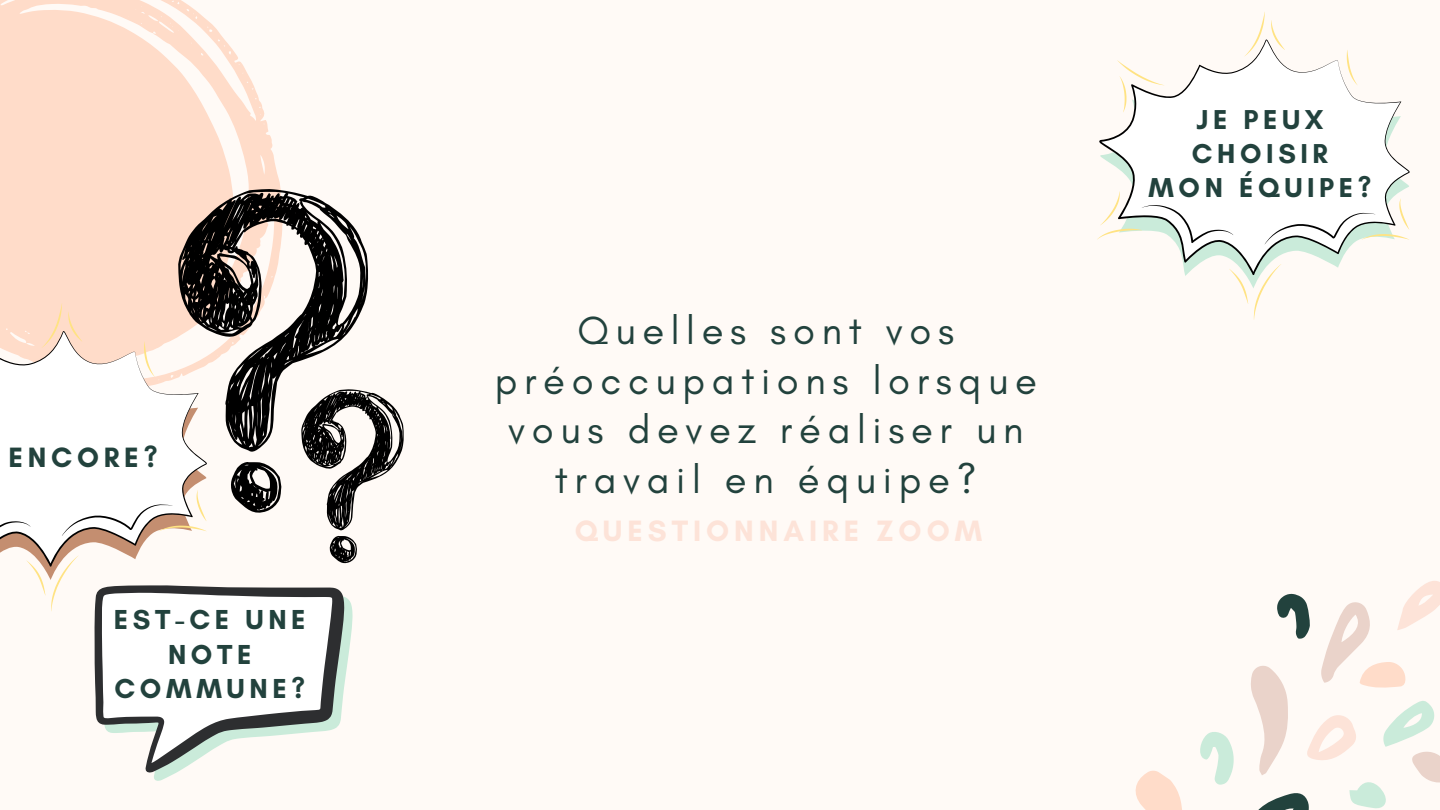
<style>
.page{position:relative;width:1440px;height:810px;background:#fffaf6}
.page>*{position:absolute;margin:0;border:0;box-sizing:border-box;transform-origin:0 0}
.t1{font:40px/49.5px "Glacial Indifference";letter-spacing:.165em;color:#22423d;text-align:center}
.t2{font:700 30px "Glacial Indifference";letter-spacing:.165em;color:#fde3d8}
.t3{font:700 28.5px "Glacial Indifference";letter-spacing:.165em;color:#22423d}
.t4{font:700 28px/34.5px "Glacial Indifference";letter-spacing:.165em;color:#22423d;text-align:center}
.t5{font:700 27.9px/34.1px "Glacial Indifference";letter-spacing:.165em;color:#22423d}
</style>
<div class="page">
<svg style="left:0;top:0;width:281px;height:303px;fill:#ffdcc9"></svg>
<svg style="left:1135px;top:771px;width:47px;height:39px"></svg>
<svg style="left:1200px;top:581px;width:240px;height:229px"></svg>
<svg style="left:178px;top:189px;width:191px;height:263px"></svg>
<svg style="left:231px;top:462px;width:50px;height:51px"></svg>
<svg style="left:301px;top:389px;width:103px;height:174px"></svg>
<svg style="left:1097px;top:12px;width:312px;height:308px"></svg>
<svg style="left:94px;top:586px;width:248px;height:139px;background:#545455"></svg>
<svg style="left:102px;top:593px;width:250px;height:188px"></svg>
<svg style="left:0;top:303px;width:206px;height:308px;fill:#fff"></svg>
<p class="t3" style="left:9px;top:440px;width:150px">ENCORE?</p>
<p class="t4" style="left:114px;top:602px;width:193px">EST-CE UNE<br>NOTE<br>COMMUNE?</p>
<p class="t1" style="left:495px;top:306px;width:544px">Quelles sont vos préoccupations lorsque vous devez réaliser un travail en équipe?</p>
<p class="t2" style="left:575px;top:512px;width:409px">QUESTIONNAIRE ZOOM</p>
<p class="t5" style="left:1192px;top:102px;width:138px">JE PEUX<br>CHOISIR</p>
<p class="t5" style="left:1149px;top:170px;width:224px">MON ÉQUIPE?</p>
</div>
